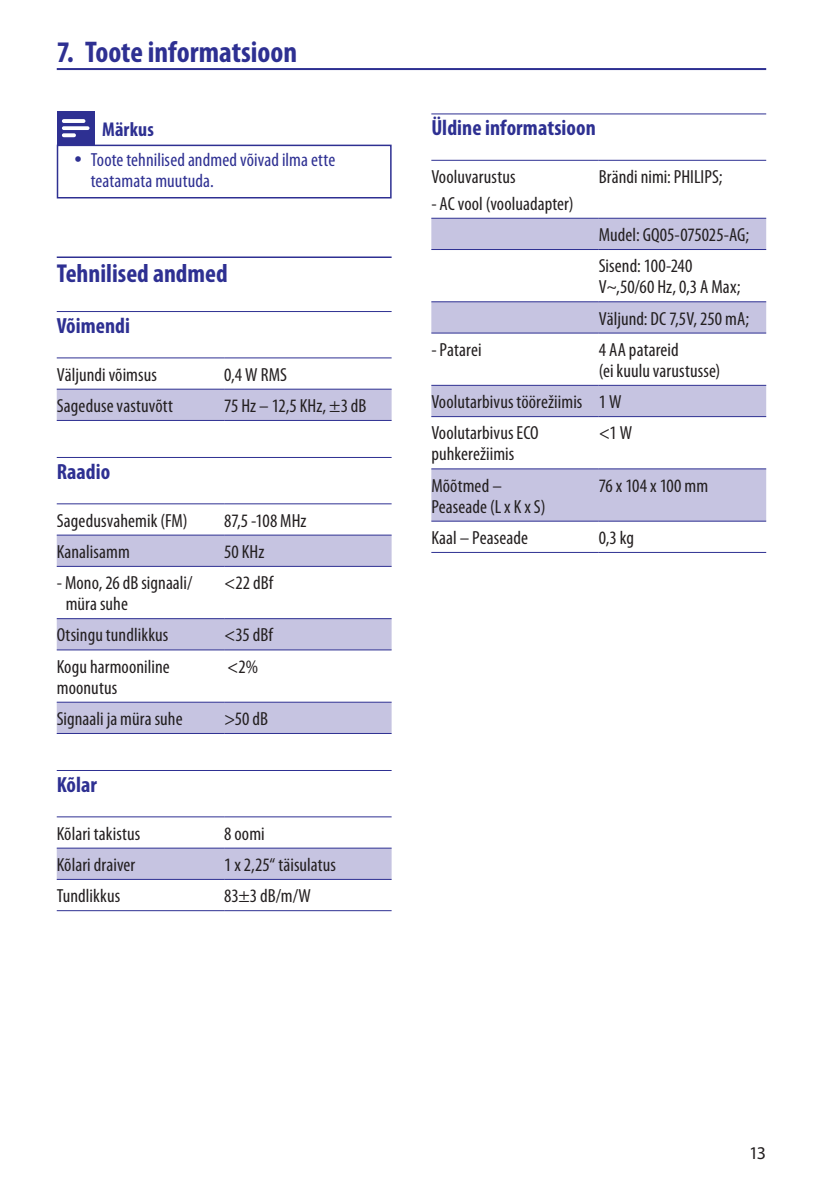
<style>
.page{position:relative;width:840px;height:1191px;background:#fff}
.page>*{position:absolute;margin:0;border:0;box-sizing:border-box;transform-origin:0 0}
.LIELAIS_VIRSRAKSTS{font:700 condensed 30px "Myriad Pro";color:#2e3092}
.VIRSRAKSTS{font:700 condensed 26px "Myriad Pro";color:#2e3092}
.mazais_VIRSRAKSTS{font:700 condensed 22px "Myriad Pro";letter-spacing:.005em;color:#2e3092}
.KASTE{font:700 condensed 20px "Myriad Pro";letter-spacing:.01em;color:#2e3092}
.PARASTS{font:condensed 19px/21px "Myriad Pro";letter-spacing:.005em;color:#231f20}
.PIEZĪME{font:condensed 19px/21px "Myriad Pro";letter-spacing:.005em;color:#2e3092}
.t1{font:18px "Myriad Pro";color:#231f20}
</style>
<div class="page">
<hr style="left:57px;top:68px;width:708px;height:2px;background:#2e3092">
<hr style="left:57px;top:256px;width:334px;height:2px;background:#2e3092">
<hr style="left:57px;top:311px;width:334px;height:1px;background:#2e3092">
<hr style="left:57px;top:457px;width:334px;height:1px;background:#2e3092">
<hr style="left:57px;top:770px;width:334px;height:1px;background:#2e3092">
<div style="left:57px;top:390px;width:334px;height:30px;background:#c6c4e1"></div>
<hr style="left:57px;top:357px;width:167px;height:1px;background:#2e3092">
<hr style="left:224px;top:357px;width:167px;height:1px;background:#2e3092">
<hr style="left:57px;top:389px;width:167px;height:1px;background:#2e3092">
<hr style="left:224px;top:389px;width:167px;height:1px;background:#2e3092">
<hr style="left:57px;top:420px;width:167px;height:1px;background:#2e3092">
<hr style="left:224px;top:420px;width:167px;height:1px;background:#2e3092">
<svg style="left:57px;top:535px;width:334px;height:198px"></svg>
<hr style="left:57px;top:503px;width:167px;height:1px;background:#2e3092">
<hr style="left:224px;top:503px;width:167px;height:1px;background:#2e3092">
<hr style="left:57px;top:534px;width:167px;height:1px;background:#2e3092">
<hr style="left:224px;top:534px;width:167px;height:1px;background:#2e3092">
<hr style="left:57px;top:566px;width:167px;height:1px;background:#2e3092">
<hr style="left:224px;top:566px;width:167px;height:1px;background:#2e3092">
<hr style="left:57px;top:618px;width:167px;height:1px;background:#2e3092">
<hr style="left:224px;top:618px;width:167px;height:1px;background:#2e3092">
<hr style="left:57px;top:649px;width:167px;height:1px;background:#2e3092">
<hr style="left:224px;top:649px;width:167px;height:1px;background:#2e3092">
<hr style="left:57px;top:701px;width:167px;height:1px;background:#2e3092">
<hr style="left:224px;top:701px;width:167px;height:1px;background:#2e3092">
<hr style="left:57px;top:733px;width:167px;height:1px;background:#2e3092">
<hr style="left:224px;top:733px;width:167px;height:1px;background:#2e3092">
<div style="left:57px;top:848px;width:334px;height:31px;background:#c6c4e1"></div>
<hr style="left:57px;top:816px;width:167px;height:1px;background:#2e3092">
<hr style="left:224px;top:816px;width:167px;height:1px;background:#2e3092">
<hr style="left:57px;top:847px;width:167px;height:1px;background:#2e3092">
<hr style="left:224px;top:847px;width:167px;height:1px;background:#2e3092">
<hr style="left:57px;top:879px;width:167px;height:1px;background:#2e3092">
<hr style="left:224px;top:879px;width:167px;height:1px;background:#2e3092">
<hr style="left:57px;top:910px;width:167px;height:1px;background:#2e3092">
<hr style="left:224px;top:910px;width:167px;height:1px;background:#2e3092">
<hr style="left:431px;top:113px;width:334px;height:1px;background:#2e3092">
<svg style="left:431px;top:219px;width:334px;height:301px"></svg>
<hr style="left:431px;top:160px;width:167px;height:1px;background:#2e3092">
<hr style="left:598px;top:160px;width:167px;height:1px;background:#2e3092">
<hr style="left:431px;top:218px;width:167px;height:1px;background:#2e3092">
<hr style="left:598px;top:218px;width:167px;height:1px;background:#2e3092">
<hr style="left:431px;top:249px;width:167px;height:1px;background:#2e3092">
<hr style="left:598px;top:249px;width:167px;height:1px;background:#2e3092">
<hr style="left:431px;top:301px;width:167px;height:1px;background:#2e3092">
<hr style="left:598px;top:301px;width:167px;height:1px;background:#2e3092">
<hr style="left:431px;top:332px;width:167px;height:1px;background:#2e3092">
<hr style="left:598px;top:332px;width:167px;height:1px;background:#2e3092">
<hr style="left:431px;top:385px;width:167px;height:1px;background:#2e3092">
<hr style="left:598px;top:385px;width:167px;height:1px;background:#2e3092">
<hr style="left:431px;top:416px;width:167px;height:1px;background:#2e3092">
<hr style="left:598px;top:416px;width:167px;height:1px;background:#2e3092">
<hr style="left:431px;top:468px;width:167px;height:1px;background:#2e3092">
<hr style="left:598px;top:468px;width:167px;height:1px;background:#2e3092">
<hr style="left:431px;top:520px;width:167px;height:1px;background:#2e3092">
<hr style="left:598px;top:520px;width:167px;height:1px;background:#2e3092">
<hr style="left:431px;top:552px;width:167px;height:1px;background:#2e3092">
<hr style="left:598px;top:552px;width:167px;height:1px;background:#2e3092">
<div style="left:57px;top:145px;width:334px;height:53px;border:2px solid #2e3092"></div>
<div style="left:57px;top:111px;width:38px;height:34px;background:#2e3092"></div>
<svg style="left:62px;top:119px;width:27px;height:18px"></svg>
<p class="LIELAIS_VIRSRAKSTS" style="left:57px;top:36px;width:242px">7. Toote informatsioon</p>
<p class="KASTE" style="left:102px;top:119px;width:53px">Märkus</p>
<p class="PIEZĪME" style="left:91px;top:150px;width:246px">Toote tehnilised andmed võivad ilma ette teatamata muutuda.</p>
<p class="VIRSRAKSTS" style="left:57px;top:259px;width:172px">Tehnilised andmed</p>
<p class="mazais_VIRSRAKSTS" style="left:57px;top:313px;width:75px">Võimendi</p>
<p class="PARASTS" style="left:57px;top:364px;width:102px">Väljundi võimsus</p>
<p class="PARASTS" style="left:224px;top:364px;width:64px">0,4 W RMS</p>
<p class="PARASTS" style="left:57px;top:395px;width:118px">Sageduse vastuvõtt</p>
<p class="PARASTS" style="left:224px;top:395px;width:144px">75 Hz – 12,5 KHz, ±3 dB</p>
<p class="mazais_VIRSRAKSTS" style="left:57px;top:459px;width:55px">Raadio</p>
<p class="PARASTS" style="left:57px;top:510px;width:132px">Sagedusvahemik (FM)</p>
<p class="PARASTS" style="left:224px;top:510px;width:84px">87,5 -108 MHz</p>
<p class="PARASTS" style="left:57px;top:541px;width:75px">Kanalisamm</p>
<p class="PARASTS" style="left:224px;top:541px;width:42px">50 KHz</p>
<p class="PARASTS" style="left:66px;top:573px;width:128px;text-indent:-9px">- Mono, 26 dB signaali/ müra suhe</p>
<p class="PARASTS" style="left:224px;top:573px;width:51px">&lt;22 dBf</p>
<p class="PARASTS" style="left:57px;top:625px;width:113px">Otsingu tundlikkus</p>
<p class="PARASTS" style="left:224px;top:625px;width:50px">&lt;35 dBf</p>
<p class="PARASTS" style="left:57px;top:656px;width:114px">Kogu harmooniline moonutus</p>
<p class="PARASTS" style="left:227px;top:656px;width:32px">&lt;2%</p>
<p class="PARASTS" style="left:57px;top:708px;width:127px">Signaali ja müra suhe</p>
<p class="PARASTS" style="left:224px;top:708px;width:45px">&gt;50 dB</p>
<p class="mazais_VIRSRAKSTS" style="left:57px;top:772px;width:42px">Kõlar</p>
<p class="PARASTS" style="left:57px;top:823px;width:85px">Kõlari takistus</p>
<p class="PARASTS" style="left:224px;top:823px;width:42px">8 oomi</p>
<p class="PARASTS" style="left:57px;top:854px;width:80px">Kõlari draiver</p>
<p class="PARASTS" style="left:224px;top:854px;width:113px">1 x 2,25“ täisulatus</p>
<p class="PARASTS" style="left:57px;top:885px;width:65px">Tundlikkus</p>
<p class="PARASTS" style="left:224px;top:885px;width:88px">83±3 dB/m/W</p>
<p class="mazais_VIRSRAKSTS" style="left:431px;top:116px;width:166px">Üldine informatsioon</p>
<p class="PARASTS" style="left:431px;top:167px;width:86px">Vooluvarustus</p>
<p class="PARASTS" style="left:431px;top:193px;width:144px">- AC vool (vooluadapter)</p>
<p class="PARASTS" style="left:598px;top:167px;width:125px">Brändi nimi: PHILIPS;</p>
<p class="PARASTS" style="left:598px;top:225px;width:152px">Mudel: GQ05-075025-AG;</p>
<p class="PARASTS" style="left:598px;top:256px;width:143px">Sisend: 100-240<br>V~,50/60 Hz, 0,3 A Max;</p>
<p class="PARASTS" style="left:598px;top:308px;width:152px">Väljund: DC 7,5V, 250 mA;</p>
<p class="PARASTS" style="left:431px;top:339px;width:52px">- Patarei</p>
<p class="PARASTS" style="left:598px;top:339px;width:123px">4 AA patareid<br>(ei kuulu varustusse)</p>
<p class="PARASTS" style="left:431px;top:392px;width:152px">Voolutarbivus töörežiimis</p>
<p class="PARASTS" style="left:598px;top:392px;width:24px">1 W</p>
<p class="PARASTS" style="left:431px;top:423px;width:109px">Voolutarbivus ECO puhkerežiimis</p>
<p class="PARASTS" style="left:598px;top:423px;width:35px">&lt;1 W</p>
<p class="PARASTS" style="left:431px;top:475px;width:116px">Mõõtmed –<br>Peaseade (L x K x S)</p>
<p class="PARASTS" style="left:598px;top:475px;width:111px">76 x 104 x 100 mm</p>
<p class="PARASTS" style="left:431px;top:527px;width:98px">Kaal – Peaseade</p>
<p class="PARASTS" style="left:598px;top:527px;width:37px">0,3 kg</p>
<p class="t1" style="left:748px;top:1142px;width:19px">13</p>
</div>
